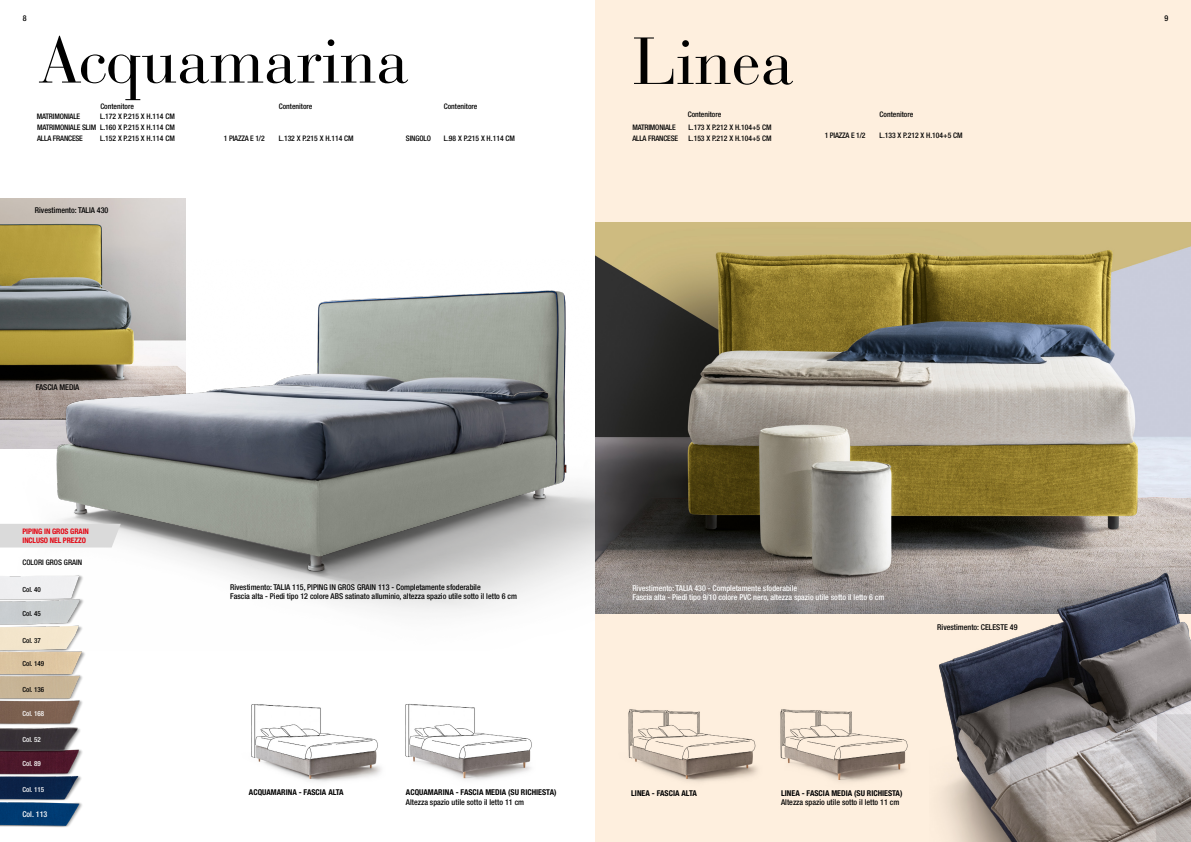
<style>
.page{position:relative;width:1191px;height:842px;background:#fff}
.page>*{position:absolute;margin:0;border:0;box-sizing:border-box;transform-origin:0 0}
.t1{font:66px "Bauer Bodoni Std";color:#000}
.t2{font:65.1px "Bauer Bodoni Std";color:#000}
.t3{font:500 condensed 8px/9.6px "Helvetica Neue LT Std";color:#000}
.t4{font:500 condensed 8px/9.6px "Helvetica Neue LT Std";color:#fff}
.t5{font:700 condensed 8px "Helvetica Neue LT Std";color:#000}
.t6{font:500 condensed 7.6px/11.2px "Helvetica Neue LT Std";color:#000}
.t7{font:500 condensed 7.6px "Helvetica Neue LT Std";letter-spacing:-.02em;color:#000}
.t8{font:700 condensed 7.6px/9px "Helvetica Neue LT Std";letter-spacing:-.01em;color:#e30613}
.t9{font:500 condensed 7px "Helvetica Neue LT Std";color:#000}
.t10{font:500 condensed 7px "Helvetica Neue LT Std";color:#fff}
</style>
<div class="page">
<div style="left:595px;top:0;width:596px;height:842px;background:#feefde"></div>
<img style="left:628px;top:709px;width:280px;height:73px">
<img style="left:0;top:198px;width:185px;height:61px">
<img style="left:0;top:259px;width:186px;height:14px">
<img style="left:0;top:273px;width:615px;height:341px">
<div style="left:0;top:524px;width:121px;height:23px;background:#dadada"></div>
<img style="left:0;top:573px;width:86px;height:26px">
<img style="left:0;top:676px;width:83px;height:23px">
<img style="left:0;top:625px;width:82px;height:25px">
<img style="left:0;top:650px;width:85px;height:26px">
<img style="left:0;top:754px;width:82px;height:47px">
<img style="left:0;top:699px;width:83px;height:25px">
<img style="left:0;top:599px;width:86px;height:26px">
<img style="left:0;top:724px;width:83px;height:30px">
<img style="left:0;top:802px;width:82px;height:25px">
<img style="left:251px;top:704px;width:130px;height:78px">
<img style="left:405px;top:704px;width:127px;height:76px">
<img style="left:595px;top:222px;width:596px;height:391px">
<img style="left:929px;top:563px;width:262px;height:279px">
<svg style="left:1009px;top:684px;width:182px;height:158px;background:#958f8d"></svg>
<p class="t3" style="left:23px;top:13px;width:5px">8</p>
<p class="t3" style="left:1164px;top:13px;width:5px">9</p>
<h2 class="t2" style="left:38px;top:21px;width:372px">Acquamarina</h2>
<h1 class="t1" style="left:632px;top:22px;width:163px">Linea</h1>
<p class="t7" style="left:37px;top:111px;width:45px">MATRIMONIALE</p>
<p class="t6" style="left:100px;top:101px;width:35px">Contenitore</p>
<p class="t6" style="left:100px;top:110px;width:76px">L.172 X P.215 X H.114 CM</p>
<p class="t7" style="left:37px;top:123px;width:60px">MATRIMONIALE SLIM</p>
<p class="t6" style="left:100px;top:122px;width:76px">L.160 X P.215 X H.114 CM</p>
<p class="t7" style="left:37px;top:134px;width:47px">ALLA FRANCESE</p>
<p class="t6" style="left:100px;top:133px;width:76px">L.152 X P.215 X H.114 CM</p>
<p class="t6" style="left:224px;top:133px;width:42px">1 PIAZZA E 1/2</p>
<p class="t6" style="left:279px;top:101px;width:35px">Contenitore</p>
<p class="t6" style="left:279px;top:133px;width:76px">L.132 X P.215 X H.114 CM</p>
<p class="t7" style="left:406px;top:134px;width:27px">SINGOLO</p>
<p class="t6" style="left:444px;top:101px;width:35px">Contenitore</p>
<p class="t6" style="left:444px;top:133px;width:73px">L.98 X P.215 X H.114 CM</p>
<p class="t6" style="left:688px;top:122px;width:85px">L.173 X P.212 X H.104+5 CM<br>L.153 X P.212 X H.104+5 CM</p>
<p class="t6" style="left:824px;top:130px;width:42px">1 PIAZZA E 1/2</p>
<p class="t6" style="left:687px;top:109px;width:35px">Contenitore</p>
<p class="t7" style="left:632px;top:123px;width:45px">MATRIMONIALE</p>
<p class="t7" style="left:632px;top:134px;width:47px">ALLA FRANCESE</p>
<p class="t6" style="left:879px;top:109px;width:35px">Contenitore</p>
<p class="t6" style="left:879px;top:130px;width:85px">L.133 X P.212 X H.104+5 CM</p>
<p class="t3" style="left:35px;top:205px;width:75px">Rivestimento: TALIA 430</p>
<p class="t3" style="left:36px;top:382px;width:45px">FASCIA MEDIA</p>
<p class="t8" style="left:22px;top:526px;width:68px">PIPING IN GROS GRAIN<br>INCLUSO NEL PREZZO</p>
<p class="t6" style="left:22px;top:556px;width:61px">COLORI GROS GRAIN</p>
<p class="t9" style="left:22px;top:585px;width:20px">Col. 40</p>
<p class="t9" style="left:22px;top:610px;width:20px">Col. 45</p>
<p class="t9" style="left:22px;top:636px;width:20px">Col. 37</p>
<p class="t9" style="left:22px;top:660px;width:23px">Col. 149</p>
<p class="t9" style="left:22px;top:685px;width:23px">Col. 136</p>
<p class="t10" style="left:22px;top:710px;width:23px">Col. 168</p>
<p class="t10" style="left:22px;top:735px;width:20px">Col. 52</p>
<p class="t10" style="left:22px;top:759px;width:20px">Col. 89</p>
<p class="t10" style="left:22px;top:786px;width:23px">Col. 115</p>
<p class="t4" style="left:22px;top:810px;width:26px">Col. 113</p>
<p class="t3" style="left:230px;top:582px;width:288px">Rivestimento: TALIA 115, PIPING IN GROS GRAIN 113 - Completamente sfoderabile<br>Fascia alta - Piedi tipo 12 colore ABS satinato alluminio, altezza spazio utile sotto il letto 6 cm</p>
<p class="t4" style="left:632px;top:583px;width:253px">Rivestimento: TALIA 430 - Completamente sfoderabile<br>Fascia alta - Piedi tipo 9/10 colore PVC nero, altezza spazio utile sotto il letto 6 cm</p>
<p class="t3" style="left:937px;top:623px;width:82px">Rivestimento: CELESTE 49</p>
<p class="t5" style="left:249px;top:787px;width:96px">ACQUAMARINA - FASCIA ALTA</p>
<p class="t5" style="left:406px;top:787px;width:152px">ACQUAMARINA - FASCIA MEDIA (SU RICHIESTA)</p>
<p class="t3" style="left:406px;top:797px;width:120px">Altezza spazio utile sotto il letto 11 cm</p>
<p class="t5" style="left:631px;top:788px;width:67px">LINEA - FASCIA ALTA</p>
<p class="t5" style="left:781px;top:788px;width:123px">LINEA - FASCIA MEDIA (SU RICHIESTA)</p>
<p class="t3" style="left:781px;top:797px;width:120px">Altezza spazio utile sotto il letto 11 cm</p>
</div>
